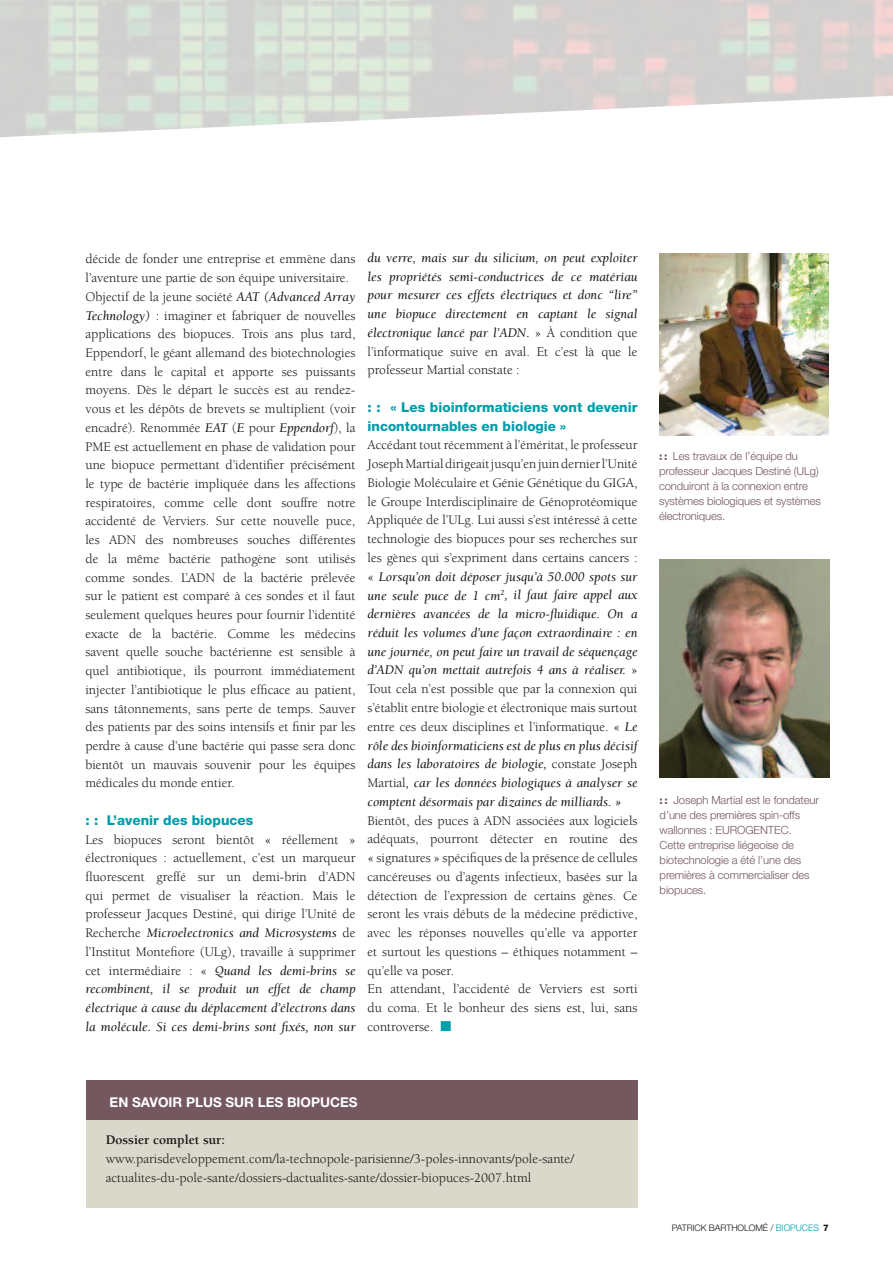
<style>
.page{position:relative;width:893px;height:1263px;background:#fff}
.page>*{position:absolute;margin:0;border:0;box-sizing:border-box;transform-origin:0 0}
.t1{font:13.5px/18.8px "Berkeley LT";color:#161514}
.t2{font:italic 13.5px/18.8px "Berkeley LT";color:#161514;text-align:justify}
.t3{font:800 13.5px/18.8px "Helvetica Neue LT";color:#009dab}
.t4{font:700 13.5px "Helvetica Neue LT";color:#fff}
.t5{font:700 13.5px "Berkeley LT";color:#161514}
.t6{font:300 11.25px/15px "Helvetica Neue LT";letter-spacing:-.01em;color:#74575f}
.t7{font:300 9px "Helvetica Neue LT";letter-spacing:-.01em;color:#161514}
.s1{font-style:italic}
.s2{font-style:normal}
.s3{color:#009dab}
.s4{font-weight:800;font-size:10.5px}
.s5{font-weight:800}
</style>
<div class="page">
<svg style="left:0;top:96px;width:886px;height:262px"></svg>
<div style="left:86px;top:1120px;width:551px;height:88px;background:#dad8cb"></div>
<div style="left:86px;top:1080px;width:551px;height:40px;background:#74575f"></div>
<img style="left:659px;top:253px;width:169px;height:182px">
<img style="left:659px;top:560px;width:170px;height:217px">
<p class="t1" style="left:85px;top:250px;width:272px">décide de fonder une entreprise et emmène dans l’aventure une partie de son équipe universitaire.<br>Objectif de la jeune société <span class="s1">AAT (Advanced Array Technology)</span> : imaginer et fabriquer de nouvelles applications des biopuces. Trois ans plus tard, Eppendorf, le géant allemand des biotechnologies entre dans le capital et apporte ses puissants moyens. Dès le départ le succès est au rendez&shy;vous et les dépôts de brevets se multiplient (voir encadré). Renommée <span class="s1">EAT</span> (<span class="s1">E</span> pour <span class="s1">Eppendorf</span>), la PME est actuellement en phase de validation pour une biopuce permettant d’identifier précisément le type de bactérie impliquée dans les affections respiratoires, comme celle dont souffre notre accidenté de Verviers. Sur cette nouvelle puce, les ADN des nombreuses souches différentes de la même bactérie pathogène sont utilisés comme sondes. L’ADN de la bactérie prélevée sur le patient est comparé à ces sondes et il faut seulement quelques heures pour fournir l’identité exacte de la bactérie. Comme les médecins savent quelle souche bactérienne est sensible à quel antibiotique, ils pourront immédiatement injecter l’antibiotique le plus efficace au patient, sans tâtonnements, sans perte de temps. Sauver des patients par des soins intensifs et finir par les perdre à cause d’une bactérie qui passe sera donc bientôt un mauvais souvenir pour les équipes médicales du monde entier.</p>
<p class="t3" style="left:85px;top:811px;width:169px">: : L’avenir des biopuces</p>
<p class="t1" style="left:85px;top:830px;width:272px;text-align:justify">Les biopuces seront bientôt « réellement » électroniques : actuellement, c’est un marqueur fluorescent greffé sur un demi-brin d’ADN qui permet de visualiser la réaction. Mais le professeur Jacques Destiné, qui dirige l’Unité de Recherche <span class="s1">Microelectronics and Microsystems</span> de l’Institut Montefiore (ULg), travaille à supprimer cet intermédiaire : « <span class="s1">Quand les demi-brins se recombinent, il se produit un effet de champ électrique à cause du déplacement d’électrons dans la molécule. Si ces demi-brins sont fixés, non sur</span></p>
<p class="t2" style="left:367px;top:249px;width:272px">du verre, mais sur du silicium, on peut exploiter les propriétés semi-conductrices de ce matériau pour mesurer ces effets électriques et donc “lire” une biopuce directement en captant le signal électronique lancé par l’ADN. <span class="s2">» À condition que l’informatique suive en aval. Et c’est là que le professeur Martial constate :</span></p>
<p class="t3" style="left:367px;top:398px;width:271px">: : « Les bioinformaticiens vont devenir incontournables en biologie »</p>
<p class="t1" style="left:367px;top:436px;width:272px;text-align:justify">Accédant tout récemment à l’éméritat, le professeur Joseph Martial dirigeait jusqu’en juin dernier l’Unité Biologie Moléculaire et Génie Génétique du GIGA, le Groupe Interdisciplinaire de Génoprotéomique Appliquée de l’ULg. Lui aussi s’est intéressé à cette technologie des biopuces pour ses recherches sur les gènes qui s’expriment dans certains cancers : « <span class="s1">Lorsqu’on doit déposer jusqu’à 50.000 spots sur une seule puce de 1 cm</span><sup>2</sup><span class="s1">, il faut faire appel aux dernières avancées de la micro-fluidique. On a réduit les volumes d’une façon extraordinaire : en une journée, on peut faire un travail de séquençage d’ADN qu’on mettait autrefois 4 ans à réaliser.</span> » Tout cela n’est possible que par la connexion qui s’établit entre biologie et électronique mais surtout entre ces deux disciplines et l’informatique. « <span class="s1">Le rôle des bioinformaticiens est de plus en plus décisif dans les laboratoires de biologie,</span> constate Joseph Martial<span class="s1">, car les données biologiques à analyser se comptent désormais par dizaines de milliards. »</span></p>
<p class="t1" style="left:367px;top:811px;width:272px">Bientôt, des puces à ADN associées aux logiciels adéquats, pourront détecter en routine des « signatures » spécifiques de la présence de cellules cancéreuses ou d’agents infectieux, basées sur la détection de l’expression de certains gènes. Ce seront les vrais débuts de la médecine prédictive, avec les réponses nouvelles qu’elle va apporter et surtout les questions – éthiques notamment – qu’elle va poser.<br>En attendant, l’accidenté de Verviers est sorti du coma. Et le bonheur des siens est, lui, sans controverse. <span class="s3">■</span></p>
<p class="t6" style="left:659px;top:449px;width:163px"><span class="s4">: :</span> Les travaux de l’équipe du professeur Jacques Destiné (ULg) conduiront à la connexion entre systèmes biologiques et systèmes électroniques.</p>
<p class="t6" style="left:660px;top:792px;width:161px"><span class="s4">: :</span> Joseph Martial est le fondateur d’une des premières spin-offs wallonnes : EURO</p>
<p class="t6" style="left:660px;top:822px;width:151px;text-indent:86px">GENTEC.<br>Cette entreprise liégeoise de biotechnologie a été l’une des premières à commercialiser des biopuces.</p>
<p class="t4" style="left:110px;top:1094px;width:249px">EN SAVOIR PLUS SUR LES BIOPUCES</p>
<p class="t5" style="left:106px;top:1133px;width:121px">Dossier complet sur:</p>
<p class="t1" style="left:106px;top:1150px;width:470px">www.parisdeveloppement.com/la-technopole-parisienne/3-poles-innovants/pole-sante/ actualites-du-pole-sante/dossiers-dactualites-sante/dossier-biopuces-2007.html</p>
<p class="t7" style="left:672px;top:1222px;width:158px">Patrick Bartholomé / <span class="s3">biopuces</span> <span class="s5">7</span></p>
</div>
